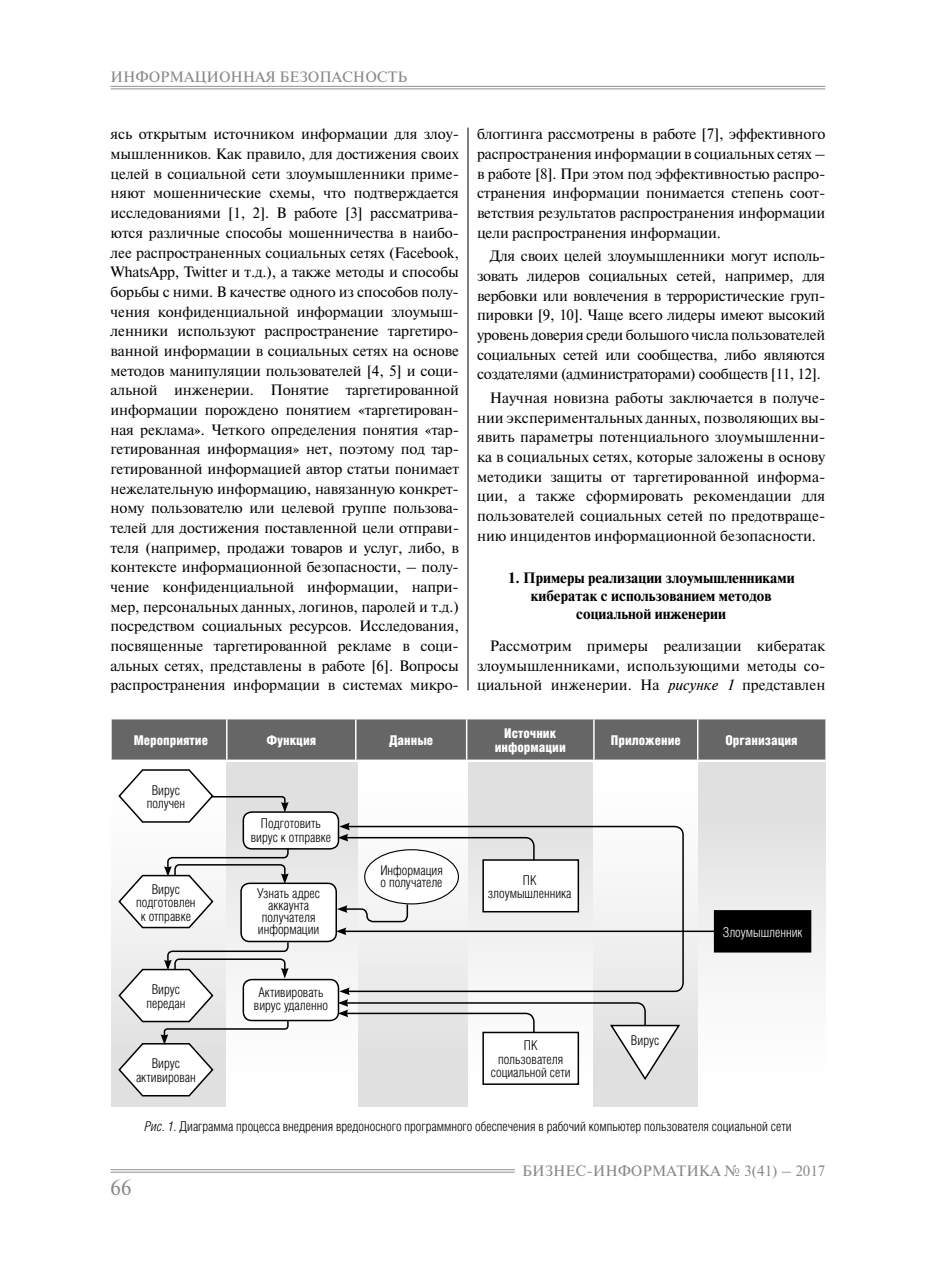
<style>
.page{position:relative;width:936px;height:1276px;background:#fff}
.page>*{position:absolute;margin:0;border:0;box-sizing:border-box;transform-origin:0 0}
.t1{font:21px "Newton C";color:#898989}
.t2{font:15px/19.6px "Newton C";letter-spacing:-.01em;color:#000;text-align:justify}
.t3{font:700 15px/18.1px "Newton C";color:#000;text-align:center}
.t4{font:15px "Newton C";color:#898989}
.t5{font:300 13.5px/13.5px "Helios Cond";color:#000;text-align:center}
.t6{font:900 13.5px/13.5px "Helios Cond";color:#fff;text-align:center}
.t7{font:300 13.5px "Helios Cond";color:#fff}
.s1{font-style:italic}
</style>
<div class="page">
<hr style="left:111px;top:1169px;width:403px;height:1px;background:#909090">
<hr style="left:111px;top:1172px;width:403px;height:1px;background:#909090">
<hr style="left:111px;top:86px;width:714px;height:1px;background:#909090">
<hr style="left:111px;top:89px;width:714px;height:1px;background:#909090">
<div style="left:112px;top:763px;width:114px;height:343px;background:linear-gradient(to bottom,#fff,#ddd)"></div>
<svg style="left:357px;top:762px;width:110px;height:344px"></svg>
<svg style="left:226px;top:763px;width:131px;height:259px"></svg>
<div style="left:468px;top:763px;width:125px;height:322px;background:#e0e0e0"></div>
<div style="left:697px;top:763px;width:128px;height:343px;background:linear-gradient(to bottom,#dcdcdc,#fff)"></div>
<div style="left:593px;top:753px;width:104px;height:353px;background:linear-gradient(to bottom,#fff,#ddd)"></div>
<hr style="left:467px;top:128px;width:1px;height:562px;background:#000">
<div style="left:714px;top:911px;width:96px;height:40px;background:#000"></div>
<div style="left:713px;top:910px;width:98px;height:42px;border:2px solid #000"></div>
<div style="left:112px;top:719px;width:713px;height:40px;background:#666"></div>
<hr style="left:226px;top:719px;width:1px;height:40px;background:#fff">
<hr style="left:355px;top:719px;width:1px;height:40px;background:#fff">
<hr style="left:466px;top:719px;width:1px;height:40px;background:#fff">
<hr style="left:593px;top:719px;width:1px;height:40px;background:#fff">
<hr style="left:697px;top:719px;width:1px;height:40px;background:#fff">
<hr style="left:112px;top:759px;width:713px;height:2px;background:#fff">
<div style="left:243px;top:812px;width:95px;height:37px;background:#fff;border-radius:9px"></div>
<div style="left:242px;top:811px;width:97px;height:38px;border:2px solid #000;border-radius:9px"></div>
<svg style="left:117px;top:847px;width:172px;height:82px"></svg>
<svg style="left:117px;top:940px;width:172px;height:157px"></svg>
<div style="left:243px;top:979px;width:95px;height:41px;background:#fff;border-radius:9px"></div>
<div style="left:242px;top:979px;width:97px;height:42px;border:2px solid #000;border-radius:9px"></div>
<div style="left:483px;top:1032px;width:95px;height:52px;background:#fff"></div>
<div style="left:482px;top:1031px;width:97px;height:54px;border:2px solid #000"></div>
<svg style="left:346px;top:825px;width:338px;height:168px"></svg>
<svg style="left:338px;top:822px;width:197px;height:39px"></svg>
<hr style="left:344px;top:930px;width:376px;height:2px;background:#000">
<svg style="left:337px;top:903px;width:72px;height:32px"></svg>
<svg style="left:117px;top:768px;width:172px;height:55px"></svg>
<svg style="left:338px;top:987px;width:343px;height:93px"></svg>
<div style="left:241px;top:883px;width:95px;height:58px;background:#fff;border-radius:9px"></div>
<div style="left:240px;top:882px;width:97px;height:60px;border:2px solid #000;border-radius:9px"></div>
<p class="t4" style="left:111px;top:71px;width:298px">ИНФОРМАЦИОННАЯ БЕЗОПАСНОСТЬ</p>
<p class="t2" style="left:111px;top:126px;width:350px">ясь открытым источником информации для злоу&shy;мышленников. Как правило, для достижения своих целей в социальной сети злоумышленники приме&shy;няют мошеннические схемы, что подтверждается исследованиями [1, 2]. В работе [3] рассматрива&shy;ются различные способы мошенничества в наибо&shy;лее распространенных социальных сетях (Facebook, WhatsApp, Twitter и т.д.), а также методы и способы борьбы с ними. В качестве одного из способов полу&shy;чения конфиденциальной информации злоумыш&shy;ленники используют распространение таргетиро&shy;ванной информации в социальных сетях на основе методов манипуляции пользователей [4, 5] и соци&shy;альной инженерии. Понятие таргетированной информации порождено понятием «таргетирован&shy;ная реклама». Четкого определения понятия «тар&shy;гетированная информация» нет, поэтому под тар&shy;гетированной информацией автор статьи понимает нежелательную информацию, навязанную конкрет&shy;ному пользователю или целевой группе пользова&shy;телей для достижения поставленной цели отправи&shy;теля (например, продажи товаров и услуг, либо, в контексте информационной безопасности, – полу&shy;чение конфиденциальной информации, напри&shy;мер, персональных данных, логинов, паролей и т.д.) посредством социальных ресурсов. Исследования, посвященные таргетированной рекламе в соци&shy;альных сетях, представлены в работе [6]. Вопросы распространения информации в системах микро-</p>
<p class="t2" style="left:477px;top:126px;width:350px">блоггинга рассмотрены в работе [7], эффективного распространения информации в социальных сетях – в работе [8]. При этом под эффективностью распро&shy;странения информации понимается степень соот&shy;ветствия результатов распространения информации цели распространения информации.</p>
<p class="t2" style="left:477px;top:248px;width:350px;text-indent:13px">Для своих целей злоумышленники могут исполь&shy;зовать лидеров социальных сетей, например, для вербовки или вовлечения в террористические груп&shy;пировки [9, 10]. Чаще всего лидеры имеют высокий уровень доверия среди большого числа пользователей социальных сетей или сообщества, либо являются создателями (администраторами) сообществ [11, 12].</p>
<p class="t2" style="left:477px;top:389px;width:350px;text-indent:13px">Научная новизна работы заключается в получе&shy;нии экспериментальных данных, позволяющих вы&shy;явить параметры потенциального злоумышленни&shy;ка в социальных сетях, которые заложены в основу методики защиты от таргетированной информа&shy;ции, а также сформировать рекомендации для пользователей социальных сетей по предотвраще&shy;нию инцидентов информационной безопасности.</p>
<p class="t3" style="left:507px;top:569px;width:288px">1. Примеры реализации злоумышленниками кибератак с использованием методов социальной инженерии</p>
<p class="t2" style="left:477px;top:637px;width:350px;text-indent:13px">Рассмотрим примеры реализации кибератак злоумышленниками, использующими методы со&shy;циальной инженерии. На <span class="s1">рисунке 1</span> представлен</p>
<p class="t6" style="left:134px;top:734px;width:76px">Мероприятие</p>
<p class="t6" style="left:266px;top:734px;width:51px">Функция</p>
<p class="t6" style="left:389px;top:734px;width:46px">Данные</p>
<p class="t6" style="left:494px;top:728px;width:73px">Источник информации</p>
<p class="t6" style="left:610px;top:734px;width:71px">Приложение</p>
<p class="t6" style="left:725px;top:734px;width:74px">Организация</p>
<p class="t5" style="left:147px;top:784px;width:40px">Вирус получен</p>
<p class="t5" style="left:136px;top:883px;width:61px">Вирус подготовлен к отправке</p>
<p class="t5" style="left:146px;top:984px;width:40px">Вирус передан</p>
<p class="t5" style="left:136px;top:1058px;width:61px">Вирус активирован</p>
<p class="t5" style="left:251px;top:817px;width:82px">Подготовить вирус к отправке</p>
<p class="t5" style="left:257px;top:888px;width:64px;line-height:12px">Узнать адрес аккаунта получателя информации</p>
<p class="t5" style="left:254px;top:986px;width:75px">Активировать вирус удаленно</p>
<p class="t5" style="left:380px;top:865px;width:64px;line-height:12px;text-align:left">Информация о получателе</p>
<p class="t5" style="left:488px;top:874px;width:85px">ПК злоумышленника</p>
<p class="t5" style="left:491px;top:1040px;width:81px">ПК пользователя социальной сети</p>
<p class="t5" style="left:630px;top:1034px;width:30px">Вирус</p>
<p class="t7" style="left:722px;top:927px;width:81px">Злоумышленник</p>
<h1 class="t1" style="left:111px;top:1180px;width:22px">66</h1>
<p class="t5" style="left:144px;top:1121px;width:648px"><span class="s1">Рис. 1.</span> Диаграмма процесса внедрения вредоносного программного обеспечения в рабочий компьютер пользователя социальной сети</p>
<p class="t4" style="left:522px;top:1165px;width:304px">БИЗНЕС-ИНФОРМАТИКА № 3(41) – 2017</p>
</div>
